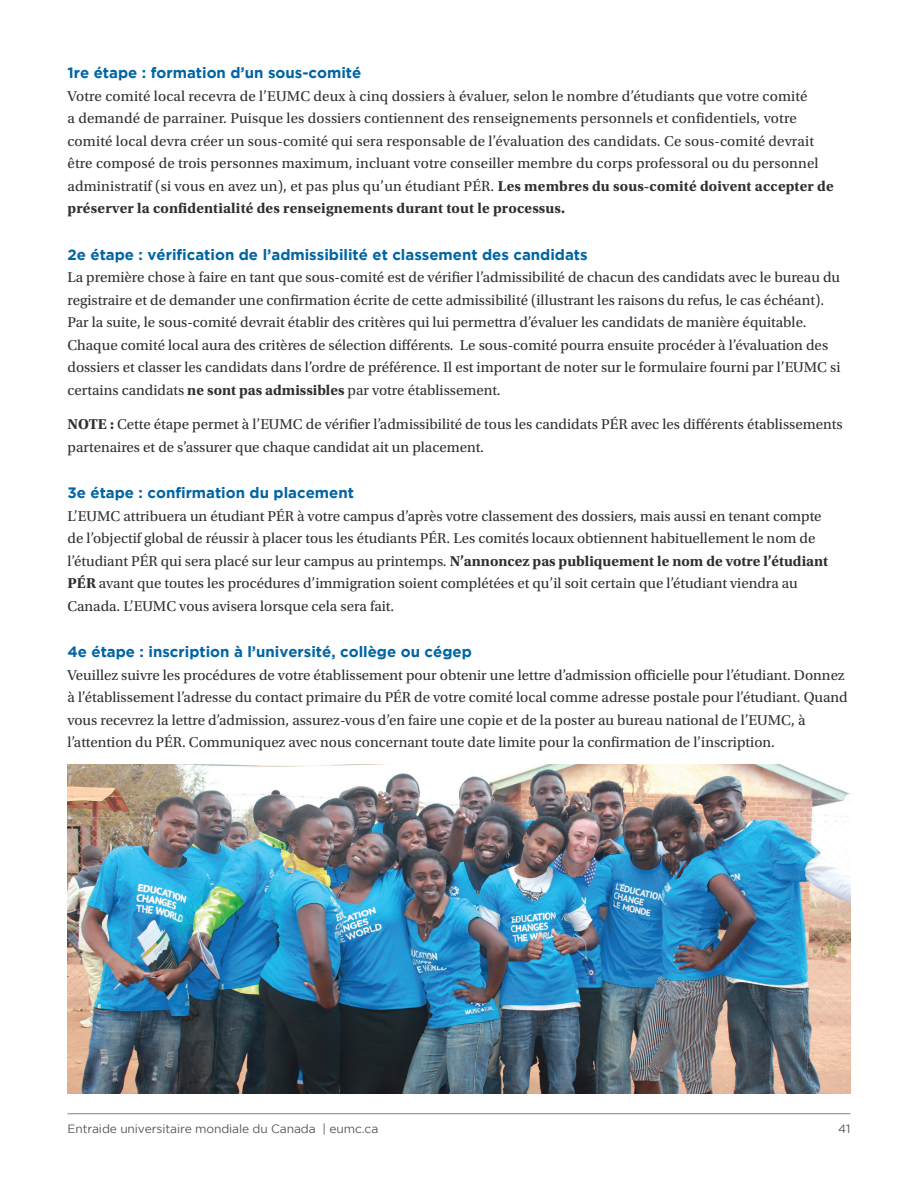
<style>
.page{position:relative;width:918px;height:1188px;background:#fff}
.page>*{position:absolute;margin:0;border:0;box-sizing:border-box;transform-origin:0 0}
.t1{font:15px/22.5px "Utopia Std";color:#312f30}
.t2{font:700 15px "Gotham";color:#0065a4}
.t3{font:12px "Gotham";letter-spacing:-.01em;color:#57585a}
.s1{font-weight:700}
</style>
<div class="page">
<hr style="left:68px;top:1113px;width:782px;height:1px;background:#808285">
<img style="left:68px;top:765px;width:782px;height:329px">
<p class="t2" style="left:68px;top:64px;width:295px">1re étape : formation d’un sous-comité</p>
<p class="t1" style="left:68px;top:85px;width:768px">Votre comité local recevra de l’EUMC deux à cinq dossiers à évaluer, selon le nombre d’étudiants que votre comité<br>a demandé de parrainer. Puisque les dossiers contiennent des renseignements personnels et confidentiels, votre comité local devra créer un sous-comité qui sera responsable de l’évaluation des candidats. Ce sous-comité devrait être composé de trois personnes maximum, incluant votre conseiller membre du corps professoral ou du personnel administratif (si vous en avez un), et pas plus qu’un étudiant PÉR. <span class="s1">Les membres du sous-comité doivent accepter de préserver la confidentialité des renseignements durant tout le processus.</span></p>
<p class="t2" style="left:68px;top:246px;width:522px">2e étape : vérification de l’admissibilité et classement des candidats</p>
<p class="t1" style="left:68px;top:267px;width:775px">La première chose à faire en tant que sous-comité est de vérifier l’admissibilité de chacun des candidats avec le bureau du registraire et de demander une confirmation écrite de cette admissibilité (illustrant les raisons du refus, le cas échéant).<br>Par la suite, le sous-comité devrait établir des critères qui lui permettra d’évaluer les candidats de manière équitable.<br>Chaque comité local aura des critères de sélection différents. Le sous-comité pourra ensuite procéder à l’évaluation des dossiers et classer les candidats dans l’ordre de préférence. Il est important de noter sur le formulaire fourni par l’EUMC si certains candidats <span class="s1">ne sont pas admissibles</span> par votre établissement.</p>
<p class="t1" style="left:68px;top:414px;width:777px"><span class="s1">NOTE :</span> Cette étape permet à l’EUMC de vérifier l’admissibilité de tous les candidats PÉR avec les différents établissements partenaires et de s’assurer que chaque candidat ait un placement.</p>
<p class="t2" style="left:68px;top:484px;width:288px">3e étape : confirmation du placement</p>
<p class="t1" style="left:68px;top:505px;width:762px">L’EUMC attribuera un étudiant PÉR à votre campus d’après votre classement des dossiers, mais aussi en tenant compte de l’objectif global de réussir à placer tous les étudiants PÉR. Les comités locaux obtiennent habituellement le nom de l’étudiant PÉR qui sera placé sur leur campus au printemps. <span class="s1">N’annoncez pas publiquement le nom de votre l’étudiant PÉR</span> avant que toutes les procédures d’immigration soient complétées et qu’il soit certain que l’étudiant viendra au Canada. L’EUMC vous avisera lorsque cela sera fait.</p>
<p class="t2" style="left:68px;top:643px;width:406px">4e étape : inscription à l’université, collège ou cégep</p>
<p class="t1" style="left:68px;top:664px;width:782px">Veuillez suivre les procédures de votre établissement pour obtenir une lettre d’admission officielle pour l’étudiant. Donnez à l’établissement l’adresse du contact primaire du PÉR de votre comité local comme adresse postale pour l’étudiant. Quand vous recevrez la lettre d’admission, assurez-vous d’en faire une copie et de la poster au bureau national de l’EUMC, à l’attention du PÉR. Communiquez avec nous concernant toute date limite pour la confirmation de l’inscription.</p>
<p class="t3" style="left:68px;top:1122px;width:312px">Entraide universitaire mondiale du Canada | eumc.ca</p>
<p class="t3" style="left:838px;top:1122px;width:14px">41</p>
</div>
